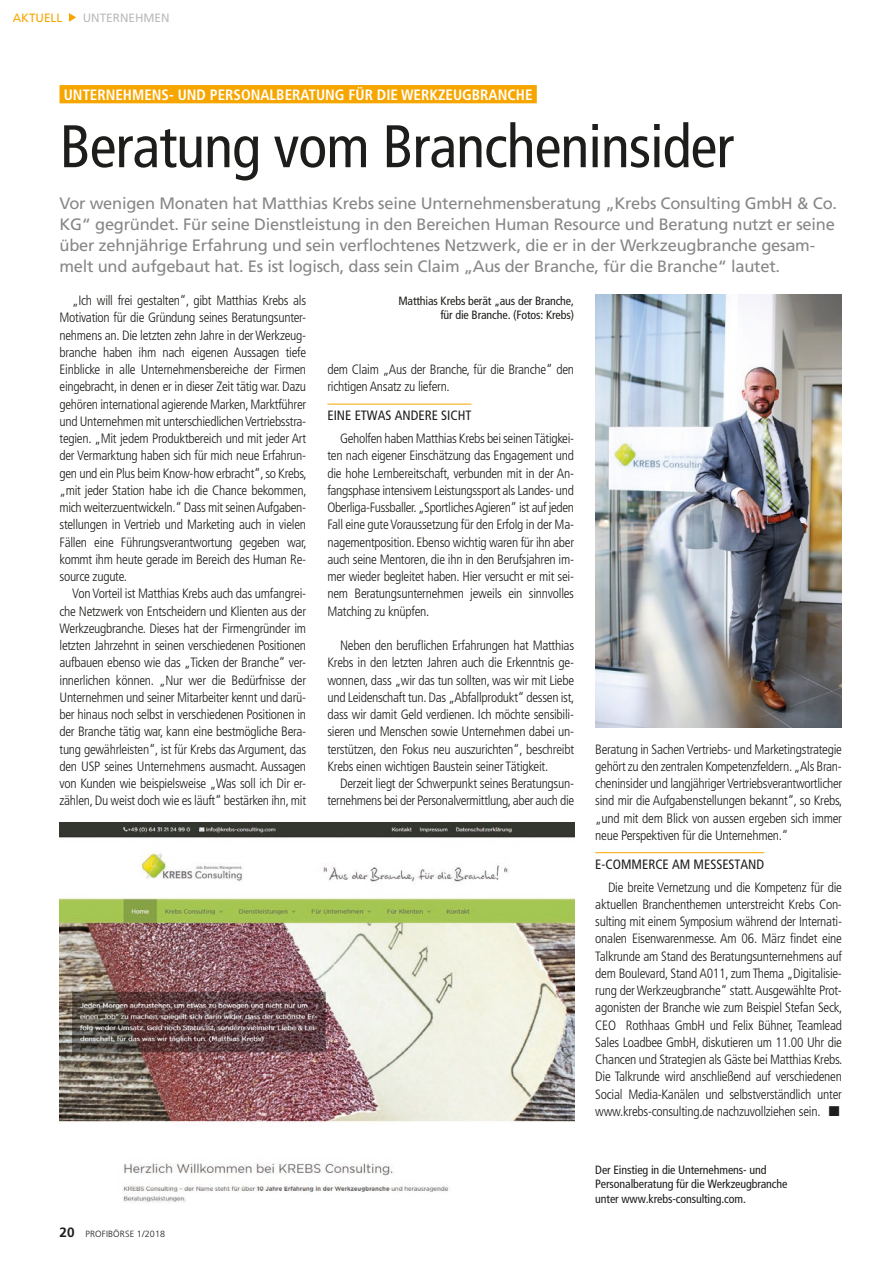
<style>
.page{position:relative;width:893px;height:1263px;background:#fff}
.page>*{position:absolute;margin:0;border:0;box-sizing:border-box;transform-origin:0 0}
.t1{font:condensed 60px "Frutiger";letter-spacing:-.015em;color:#1d1d1b}
.t2{font:16.5px/21px "Frutiger";letter-spacing:-.015em;color:#878787}
.t3{font:700 condensed 15px "Frutiger";color:#fff}
.t4{font:300 condensed 13.5px/17.2px "Frutiger";letter-spacing:-.02em;color:#1d1d1b;text-align:justify}
.t5{font:condensed 13.5px "Frutiger";color:#1d1d1b}
.t6{font:condensed 12px/14.2px "Frutiger";letter-spacing:-.01em;color:#1d1d1b;text-align:right}
.t7{font:12px "Frutiger";color:#bbb}
.t8{font:12px "Frutiger";color:#f7a600}
.t9{font:300 9px "Frutiger";letter-spacing:.015em;color:#1d1d1b}
.s1{font-weight:700;font-size:13.5px}
</style>
<div class="page">
<svg style="left:69px;top:13px;width:7px;height:9px"></svg>
<hr style="left:327px;top:404px;width:144px;height:1px;background:#f7a600">
<hr style="left:595px;top:852px;width:169px;height:1px;background:#f7a600">
<div style="left:60px;top:85px;width:477px;height:18px;background:#f7a600"></div>
<img style="left:595px;top:294px;width:247px;height:433px">
<img style="left:60px;top:823px;width:514px;height:380px">
<p class="t8" style="left:13px;top:11px;width:51px">AKTUELL</p>
<p class="t7" style="left:83px;top:11px;width:88px">UNTERNEHMEN</p>
<p class="t3" style="left:64px;top:86px;width:470px">UNTERNEHMENS- UND PERSONALBERATUNG FÜR DIE WERKZEUGBRANCHE</p>
<h1 class="t1" style="left:60px;top:111px;width:676px">Beratung vom Brancheninsider</h1>
<p class="t2" style="left:60px;top:193px;width:779px">Vor wenigen Monaten hat Matthias Krebs seine Unternehmensberatung „Krebs Consulting GmbH &amp; Co.<br>KG“ gegründet. Für seine Dienstleistung in den Bereichen Human Resource und Beratung nutzt er seine über zehnjährige Erfahrung und sein verflochtenes Netzwerk, die er in der Werkzeugbranche gesam&shy;melt und aufgebaut hat. Es ist logisch, dass sein Claim „Aus der Branche, für die Branche“ lautet.</p>
<p class="t6" style="left:398px;top:293px;width:177px">Matthias Krebs berät „aus der Branche, für die Branche. (Fotos: Krebs)</p>
<p class="t4" style="left:60px;top:292px;width:249px;text-indent:13px">„Ich will frei gestalten“, gibt Matthias Krebs als Motivation für die Gründung seines Beratungsunter&shy;nehmens an. Die letzten zehn Jahre in der Werkzeug&shy;branche haben ihm nach eigenen Aussagen tiefe Einblicke in alle Unternehmensbereiche der Firmen eingebracht, in denen er in dieser Zeit tätig war. Dazu gehören international agierende Marken, Marktführer und Unternehmen mit unterschiedlichen Vertriebsstra&shy;tegien. „Mit jedem Produktbereich und mit jeder Art der Vermarktung haben sich für mich neue Erfahrun&shy;gen und ein Plus beim Know-how erbracht“, so Krebs, „mit jeder Station habe ich die Chance bekommen, mich weiterzuentwickeln.“ Dass mit seinen Aufgaben&shy;stellungen in Vertrieb und Marketing auch in vielen Fällen eine Führungsverantwortung gegeben war, kommt ihm heute gerade im Bereich des Human Re&shy;source zugute.</p>
<p class="t4" style="left:60px;top:585px;width:248px;text-indent:13px">Von Vorteil ist Matthias Krebs auch das umfangrei&shy;che Netzwerk von Entscheidern und Klienten aus der Werkzeugbranche. Dieses hat der Firmengründer im letzten Jahrzehnt in seinen verschiedenen Positionen aufbauen ebenso wie das „Ticken der Branche“ ver&shy;innerlichen können. „Nur wer die Bedürfnisse der Unternehmen und seiner Mitarbeiter kennt und darü&shy;ber hinaus noch selbst in verschiedenen Positionen in der Branche tätig war, kann eine bestmögliche Bera&shy;tung gewährleisten“, ist für Krebs das Argument, das den USP seines Unternehmens ausmacht. Aussagen von Kunden wie beispielsweise „Was soll ich Dir er&shy;zählen, Du weist doch wie es läuft“ bestärken ihn, mit</p>
<p class="t4" style="left:327px;top:361px;width:248px">dem Claim „Aus der Branche, für die Branche“ den richtigen Ansatz zu liefern.</p>
<p class="t5" style="left:327px;top:408px;width:146px">EINE ETWAS ANDERE SICHT</p>
<p class="t4" style="left:327px;top:430px;width:248px;text-indent:13px">Geholfen haben Matthias Krebs bei seinen Tätigkei&shy;ten nach eigener Einschätzung das Engagement und die hohe Lernbereitschaft, verbunden mit in der An&shy;fangsphase intensivem Leistungssport als Landes- und Oberliga-Fussballer. „Sportliches Agieren“ ist auf jeden Fall eine gute Voraussetzung für den Erfolg in der Ma&shy;nagementposition. Ebenso wichtig waren für ihn aber auch seine Mentoren, die ihn in den Berufsjahren im&shy;mer wieder begleitet haben. Hier versucht er mit sei&shy;nem Beratungsunternehmen jeweils ein sinnvolles Matching zu knüpfen.</p>
<p class="t4" style="left:327px;top:637px;width:249px;text-indent:13px">Neben den beruflichen Erfahrungen hat Matthias Krebs in den letzten Jahren auch die Erkenntnis ge&shy;wonnen, dass „wir das tun sollten, was wir mit Liebe und Leidenschaft tun. Das „Abfallprodukt“ dessen ist, dass wir damit Geld verdienen. Ich möchte sensibili&shy;sieren und Menschen sowie Unternehmen dabei un&shy;terstützen, den Fokus neu auszurichten“, beschreibt Krebs einen wichtigen Baustein seiner Tätigkeit.</p>
<p class="t4" style="left:327px;top:775px;width:248px;text-align:right">Derzeit liegt der Schwerpunkt seines Beratungsun&shy;ternehmens bei der Personalvermittlung, aber auch die</p>
<p class="t4" style="left:595px;top:740px;width:249px">Beratung in Sachen Vertriebs- und Marketingstrategie gehört zu den zentralen Kompetenzfeldern. „Als Bran&shy;cheninsider und langjähriger Vertriebsverantwortlicher sind mir die Aufgabenstellungen bekannt“, so Krebs, „und mit dem Blick von aussen ergeben sich immer neue Perspektiven für die Unternehmen.“</p>
<p class="t5" style="left:595px;top:856px;width:170px">E-COMMERCE AM MESSESTAND</p>
<p class="t4" style="left:595px;top:878px;width:249px;text-indent:13px">Die breite Vernetzung und die Kompetenz für die aktuellen Branchenthemen unterstreicht Krebs Con&shy;sulting mit einem Symposium während der Internati&shy;onalen Eisenwarenmesse. Am 06. März findet eine Talkrunde am Stand des Beratungsunternehmens auf dem Boulevard, Stand A011, zum Thema „Digitalisie&shy;rung der Werkzeugbranche“ statt. Ausgewählte Prot&shy;agonisten der Branche wie zum Beispiel Stefan Seck, CEO Rothhaas GmbH und Felix Bühner, Teamlead Sales Loadbee GmbH, diskutieren um 11.00 Uhr die Chancen und Strategien als Gäste bei Matthias Krebs.<br>Die Talkrunde wird anschließend auf verschiedenen Social Media-Kanälen und selbstverständlich unter www.krebs-consulting.de nachzuvollziehen sein. ■</p>
<p class="t9" style="left:60px;top:1229px;width:107px"><span class="s1">20</span> PROFIBÖRSE 1/2018</p>
<p class="t6" style="left:595px;top:1163px;width:194px;text-align:left">Der Einstieg in die Unternehmens- und<br>Personalberatung für die Werkzeugbranche unter www.krebs-consulting.com.</p>
</div>
